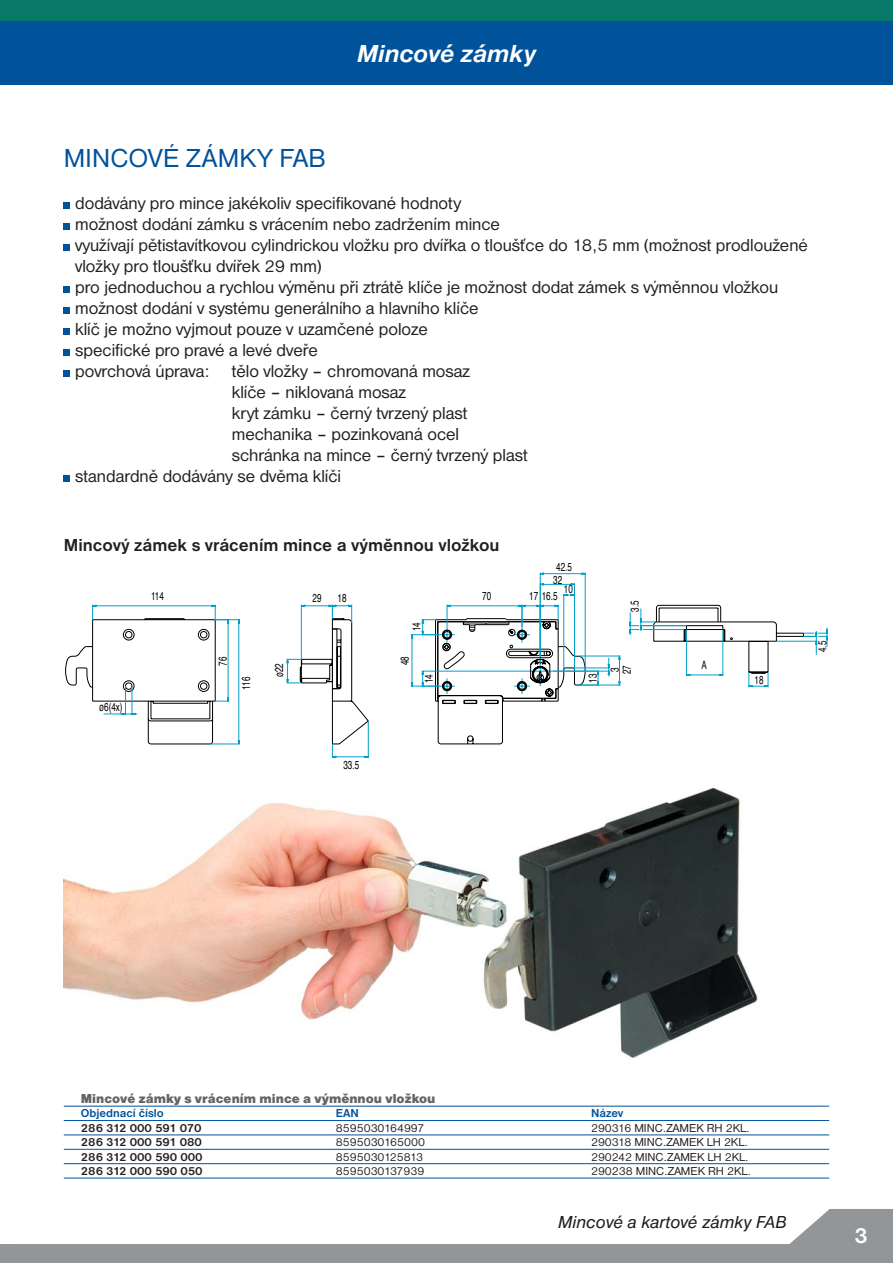
<style>
.page{position:relative;width:893px;height:1263px;background:#fff}
.page>*{position:absolute;margin:0;border:0;box-sizing:border-box;transform-origin:0 0}
.t1{font:27px "Nimbus Sans DOT";letter-spacing:.01em;color:#00529b}
.t2{font:italic 700 25.5px "Nimbus Sans DOT";color:#fff}
.t3{font:700 22.5px "Nimbus Sans DOT";color:#fff}
.t4{font:18px "Nimbus Sans DOT";color:#231f20}
.t5{font:700 18px "Nimbus Sans DOT";color:#231f20}
.t6{font:italic 18px "Nimbus Sans DOT";color:#231f20}
.t7{font:13.5px "Nimbus Sans DOT Blac";color:#636466}
.t8{font:12px "Nimbus Sans DOT";color:#231f20}
.t9{font:700 12px "Nimbus Sans DOT";color:#231f20}
.t10{font:700 12px "Nimbus Sans DOT";color:#00529b}
.t11{font:11.55px/11.9px "Helvetica";color:#000;scale:.7 1}
</style>
<div class="page">
<div style="left:0;top:0;width:21px;height:32px;background:#087969"></div>
<div style="left:4px;top:0;width:889px;height:32px;background:#087969"></div>
<div style="left:0;top:21px;width:893px;height:64px;background:#00529b"></div>
<svg style="left:0;top:1209px;width:893px;height:54px"></svg>
<div style="left:64px;top:202px;width:6px;height:7px;background:#00529b"></div>
<div style="left:64px;top:223px;width:6px;height:7px;background:#00529b"></div>
<div style="left:64px;top:244px;width:6px;height:7px;background:#00529b"></div>
<div style="left:64px;top:286px;width:6px;height:7px;background:#00529b"></div>
<div style="left:64px;top:307px;width:6px;height:7px;background:#00529b"></div>
<div style="left:64px;top:328px;width:6px;height:7px;background:#00529b"></div>
<div style="left:64px;top:349px;width:6px;height:7px;background:#00529b"></div>
<div style="left:64px;top:370px;width:6px;height:7px;background:#00529b"></div>
<div style="left:64px;top:475px;width:6px;height:7px;background:#00529b"></div>
<img style="left:64px;top:788px;width:694px;height:270px">
<svg style="left:65px;top:605px;width:657px;height:81px"></svg>
<svg style="left:240px;top:618px;width:537px;height:127px"></svg>
<svg style="left:410px;top:572px;width:211px;height:132px"></svg>
<svg style="left:89px;top:604px;width:151px;height:141px"></svg>
<svg style="left:286px;top:604px;width:69px;height:83px"></svg>
<svg style="left:329px;top:720px;width:43px;height:38px"></svg>
<svg style="left:776px;top:627px;width:53px;height:28px"></svg>
<svg style="left:629px;top:608px;width:98px;height:68px"></svg>
<svg style="left:745px;top:672px;width:27px;height:16px"></svg>
<hr style="left:64px;top:1106px;width:255px;height:1px;background:#00529b">
<hr style="left:64px;top:1120px;width:255px;height:1px;background:#00529b">
<hr style="left:64px;top:1134px;width:255px;height:1px;background:#00529b">
<hr style="left:64px;top:1149px;width:255px;height:1px;background:#00529b">
<hr style="left:64px;top:1163px;width:255px;height:1px;background:#00529b">
<hr style="left:319px;top:1106px;width:510px;height:1px;background:#00529b">
<hr style="left:319px;top:1120px;width:510px;height:1px;background:#00529b">
<hr style="left:319px;top:1134px;width:510px;height:1px;background:#00529b">
<hr style="left:319px;top:1149px;width:510px;height:1px;background:#00529b">
<hr style="left:319px;top:1163px;width:510px;height:1px;background:#00529b">
<hr style="left:64px;top:1178px;width:510px;height:1px;background:#00529b">
<hr style="left:574px;top:1178px;width:255px;height:1px;background:#00529b">
<h2 class="t2" style="left:357px;top:43px;width:180px">Mincové zámky</h2>
<h1 class="t1" style="left:64px;top:147px;width:263px">MINCOVÉ ZÁMKY FAB</h1>
<p class="t4" style="left:75px;top:196px;width:387px">dodávány pro mince jakékoliv specifikované hodnoty</p>
<p class="t4" style="left:75px;top:217px;width:426px">možnost dodání zámku s vrácením nebo zadržením mince</p>
<p class="t4" style="left:75px;top:238px;width:734px">využívají pětistavítkovou cylindrickou vložku pro dvířka o tloušťce do 18,5 mm (možnost prodloužené</p>
<p class="t4" style="left:75px;top:259px;width:248px">vložky pro tloušťku dvířek 29 mm)</p>
<p class="t4" style="left:75px;top:280px;width:704px">pro jednoduchou a rychlou výměnu při ztrátě klíče je možnost dodat zámek s výměnnou vložkou</p>
<p class="t4" style="left:75px;top:301px;width:405px">možnost dodání v systému generálního a hlavního klíče</p>
<p class="t4" style="left:75px;top:322px;width:354px">klíč je možno vyjmout pouze v uzamčené poloze</p>
<p class="t4" style="left:75px;top:343px;width:244px">specifické pro pravé a levé dveře</p>
<p class="t4" style="left:75px;top:364px;width:396px">povrchová úprava: tělo vložky – chromovaná mosaz</p>
<p class="t4" style="left:232px;top:385px;width:176px">klíče – niklovaná mosaz</p>
<p class="t4" style="left:232px;top:406px;width:237px">kryt zámku – černý tvrzený plast</p>
<p class="t4" style="left:232px;top:427px;width:229px">mechanika – pozinkovaná ocel</p>
<p class="t4" style="left:232px;top:448px;width:297px">schránka na mince – černý tvrzený plast</p>
<p class="t4" style="left:75px;top:469px;width:268px">standardně dodávány se dvěma klíči</p>
<p class="t5" style="left:64px;top:538px;width:437px">Mincový zámek s vrácením mince a výměnnou vložkou</p>
<p class="t11" style="left:151px;top:591px;width:20px">114</p>
<p class="t11" style="left:99px;top:702px;width:35px">ø6(4x)</p>
<p class="t11" style="left:218px;top:666px;width:14px;rotate:-90deg">76</p>
<p class="t11" style="left:241px;top:690px;width:20px;rotate:-90deg">116</p>
<p class="t11" style="left:274px;top:677px;width:21px;rotate:-90deg">ø22</p>
<p class="t11" style="left:313px;top:593px;width:14px">29</p>
<p class="t11" style="left:338px;top:593px;width:14px">18</p>
<p class="t11" style="left:411px;top:631px;width:14px;rotate:-90deg">14</p>
<p class="t11" style="left:400px;top:665px;width:14px;rotate:-90deg">48</p>
<p class="t11" style="left:424px;top:683px;width:14px;rotate:-90deg">14</p>
<p class="t11" style="left:553px;top:561px;width:28px;line-height:12.8px">42.5<br>32</p>
<p class="t11" style="left:564px;top:584px;width:14px">10</p>
<p class="t11" style="left:482px;top:591px;width:14px">70</p>
<p class="t11" style="left:529px;top:591px;width:42px">17 16.5</p>
<p class="t11" style="left:630px;top:612px;width:18px;rotate:-90deg">3.5</p>
<p class="t11" style="left:588px;top:683px;width:14px;rotate:-90deg">13</p>
<p class="t11" style="left:610px;top:674px;width:14px;rotate:-90deg">3<br>27</p>
<p class="t11" style="left:343px;top:759px;width:24px">33.5</p>
<p class="t11" style="left:702px;top:660px;width:9px">A</p>
<p class="t11" style="left:755px;top:675px;width:14px">18</p>
<p class="t11" style="left:817px;top:652px;width:18px;rotate:-90deg">4.5</p>
<p class="t7" style="left:81px;top:1093px;width:356px">Mincové zámky s vrácením mince a výměnnou vložkou</p>
<p class="t10" style="left:81px;top:1108px;width:85px">Objednací číslo</p>
<p class="t10" style="left:336px;top:1108px;width:24px">EAN</p>
<p class="t10" style="left:591px;top:1108px;width:34px">Název</p>
<p class="t9" style="left:81px;top:1123px;width:122px">286 312 000 591 070</p>
<p class="t8" style="left:336px;top:1123px;width:90px">8595030164997</p>
<p class="t8" style="left:591px;top:1123px;width:160px">290316 MINC.ZAMEK RH 2KL.</p>
<p class="t9" style="left:81px;top:1137px;width:123px">286 312 000 591 080</p>
<p class="t8" style="left:336px;top:1137px;width:91px">8595030165000</p>
<p class="t8" style="left:591px;top:1137px;width:158px">290318 MINC.ZAMEK LH 2KL.</p>
<p class="t9" style="left:81px;top:1152px;width:123px">286 312 000 590 000</p>
<p class="t8" style="left:336px;top:1152px;width:89px">8595030125813</p>
<p class="t8" style="left:591px;top:1152px;width:159px">290242 MINC.ZAMEK LH 2KL.</p>
<p class="t9" style="left:81px;top:1166px;width:123px">286 312 000 590 050</p>
<p class="t8" style="left:336px;top:1166px;width:90px">8595030137939</p>
<p class="t8" style="left:591px;top:1166px;width:162px">290238 MINC.ZAMEK RH 2KL.</p>
<p class="t6" style="left:558px;top:1215px;width:230px">Mincové a kartové zámky FAB</p>
<p class="t3" style="left:854px;top:1227px;width:15px">3</p>
</div>
